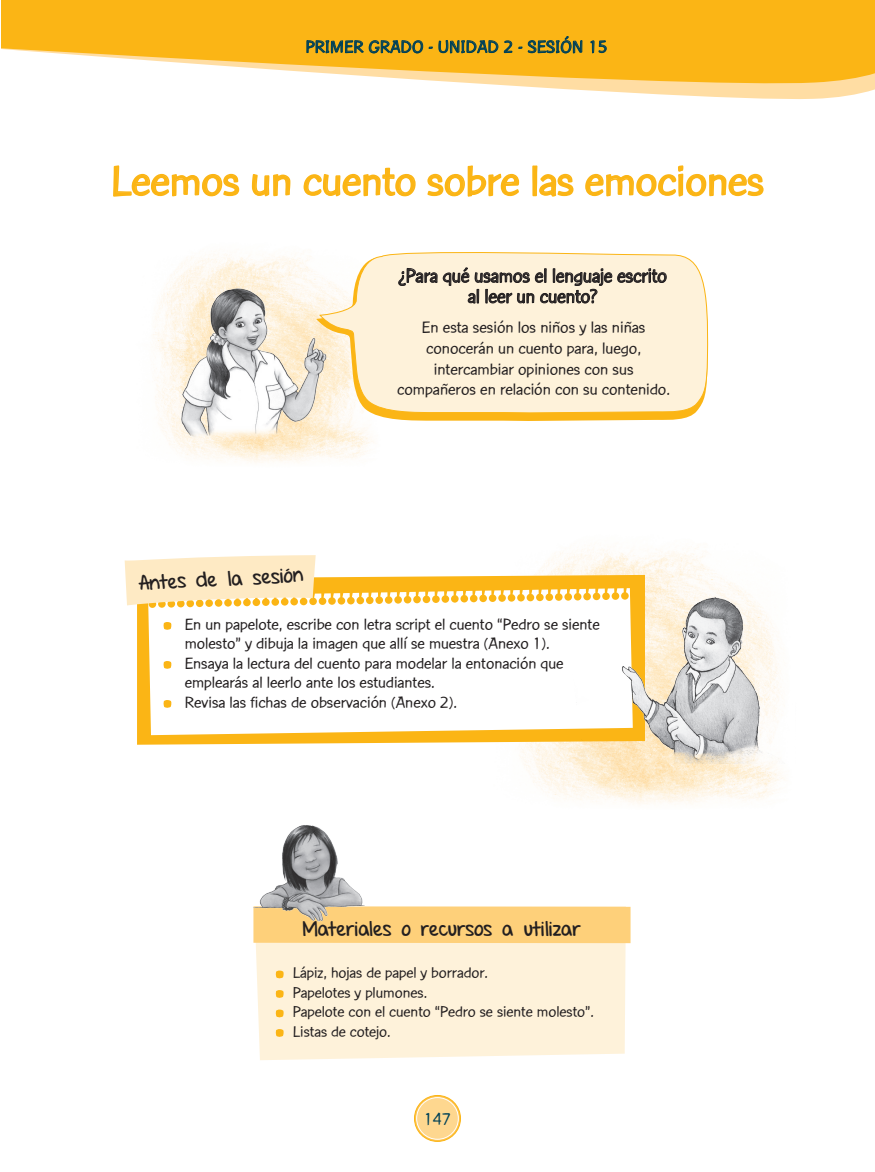
<style>
.page{position:relative;width:875px;height:1172px;background:#fff}
.page>*{position:absolute;margin:0;border:0;box-sizing:border-box;transform-origin:0 0}
.t1{font:45px "Con Brush Reg";color:#fbb515}
.t2{font:21px/20.7px "Con Brush Reg";color:#231f20;text-align:center;scale:.95 1}
.t3{font:20.25px "Set Firetothe Rain";color:#231f20}
.t4{font:18px "Con Brush Reg";letter-spacing:.025em;color:#004157}
.t5{font:17.55px/20.7px "Con Brush Reg";color:#231f20;text-align:center}
.t6{font:17.25px "Con Brush Reg";color:#231f20}
.t7{font:16.5px/19.5px "Con Brush Reg";color:#231f20}
</style>
<div class="page">
<img style="left:153px;top:253px;width:221px;height:210px">
<img style="left:175px;top:283px;width:154px;height:163px">
<img style="left:520px;top:547px;width:264px;height:257px">
<svg style="left:137px;top:575px;width:507px;height:170px;background:#fbbe33"></svg>
<svg style="left:148px;top:587px;width:412px;height:148px"></svg>
<svg style="left:113px;top:165px;width:127px;height:32px"></svg>
<svg style="left:251px;top:174px;width:40px;height:23px"></svg>
<svg style="left:303px;top:167px;width:113px;height:30px"></svg>
<svg style="left:427px;top:165px;width:92px;height:32px"></svg>
<svg style="left:532px;top:165px;width:42px;height:32px"></svg>
<svg style="left:585px;top:165px;width:179px;height:32px"></svg>
<svg style="left:316px;top:253px;width:378px;height:168px;fill:#fbb515"></svg>
<svg style="left:318px;top:253px;width:391px;height:161px;background:#fdefd3"></svg>
<div style="left:256px;top:943px;width:369px;height:117px;background:#fef2da"></div>
<svg style="left:276px;top:970px;width:7px;height:8px"></svg>
<svg style="left:276px;top:990px;width:7px;height:8px"></svg>
<svg style="left:276px;top:1009px;width:7px;height:8px"></svg>
<svg style="left:276px;top:1029px;width:7px;height:8px"></svg>
<svg style="left:163px;top:622px;width:8px;height:8px"></svg>
<svg style="left:163px;top:661px;width:8px;height:8px"></svg>
<svg style="left:163px;top:700px;width:8px;height:8px"></svg>
<img style="left:560px;top:577px;width:224px;height:187px">
<svg style="left:125px;top:555px;width:190px;height:50px;background:#fde7bc"></svg>
<div style="left:253px;top:906px;width:377px;height:37px;background:#fed07a"></div>
<img style="left:253px;top:825px;width:115px;height:98px">
<svg style="left:398px;top:252px;width:268px;height:55px;background:#dfd3bd"></svg>
<svg style="left:414px;top:1095px;width:46px;height:46px"></svg>
<div style="left:414px;top:1095px;width:46px;height:47px;border:1px solid #fbb515;border-radius:50%"></div>
<div style="left:416px;top:1097px;width:42px;height:42px;background:#fed78f;border-radius:50%"></div>
<div style="left:416px;top:1097px;width:42px;height:42px;border:1px solid #fff;border-radius:50%"></div>
<svg style="left:565px;top:89px;width:309px;height:10px;fill:#ffdda3"></svg>
<svg style="left:1px;top:0;width:873px;height:89px;background:#fbc344"></svg>
<svg style="left:306px;top:27px;width:126px;height:26px;background:#c79d22"></svg>
<svg style="left:438px;top:27px;width:60px;height:26px;background:#c49b23"></svg>
<svg style="left:504px;top:41px;width:8px;height:12px"></svg>
<svg style="left:518px;top:36px;width:64px;height:17px"></svg>
<svg style="left:590px;top:40px;width:16px;height:13px"></svg>
<p class="t4" style="left:306px;top:36px;width:154px">Primer Grado - Unidad</p>
<p class="t4" style="left:503px;top:36px;width:105px">2 - Sesión 15</p>
<p class="t1" style="left:111px;top:154px;width:654px">Leemos un cuento sobre las emociones</p>
<p class="t2" style="left:398px;top:265px;width:284px">¿Para qué usamos el lenguaje escrito al leer un cuento?</p>
<p class="t3" style="left:138px;top:571px;width:166px;rotate:-3deg">Antes de la sesión</p>
<p class="t5" style="left:397px;top:317px;width:274px">En esta sesión los niños y las niñas conocerán un cuento para, luego, intercambiar opiniones con sus compañeros en relación con su contenido.</p>
<p class="t6" style="left:185px;top:614px;width:416px">En un papelote, escribe con letra script el cuento “Pedro se siente</p>
<p class="t6" style="left:185px;top:633px;width:366px">molesto” y dibuja la imagen que allí se muestra (Anexo 1).</p>
<p class="t6" style="left:185px;top:653px;width:380px">Ensaya la lectura del cuento para modelar la entonación que</p>
<p class="t6" style="left:185px;top:672px;width:251px">emplearás al leerlo ante los estudiantes.</p>
<p class="t6" style="left:171px;top:692px;width:287px">Revisa las fichas de observación (Anexo 2).</p>
<p class="t3" style="left:303px;top:917px;width:280px">Materiales o recursos a utilizar</p>
<p class="t7" style="left:293px;top:963px;width:302px">Lápiz, hojas de papel y borrador.<br>Papelotes y plumones.<br>Papelote con el cuento “Pedro se siente molesto”.<br>Listas de cotejo.</p>
<p class="t4" style="left:423px;top:1108px;width:29px">147</p>
</div>
